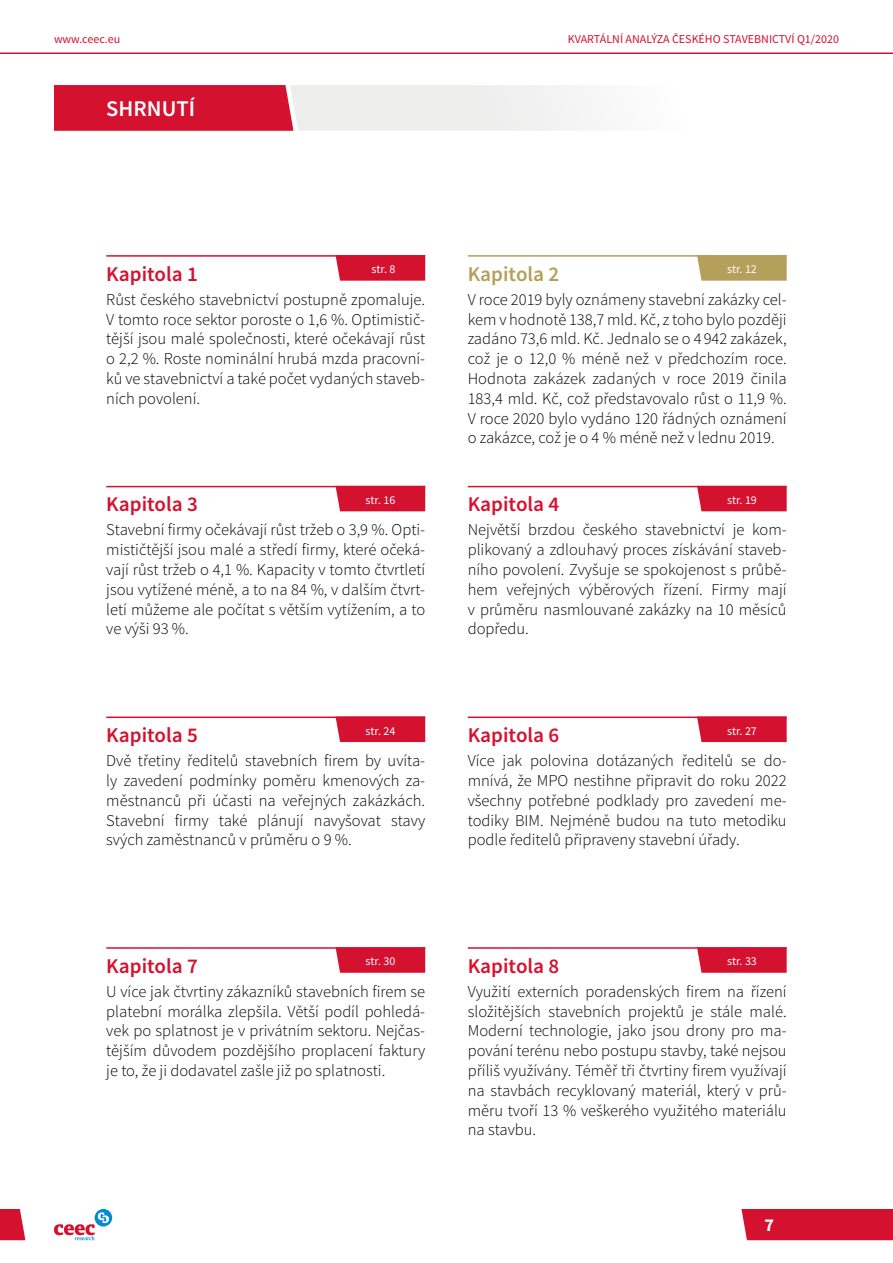
<style>
.page{position:relative;width:893px;height:1263px;background:#fff}
.page>*{position:absolute;margin:0;border:0;box-sizing:border-box;transform-origin:0 0}
.t1{font:600 22.5px "Source Sans Pro";color:#fff}
.t2{font:600 21px "Source Sans Pro";color:#d51130}
.t3{font:600 21px "Source Sans Pro";color:#b49f5b}
.t4{font:700 18px "Source Sans Pro";color:#fff}
.t5{font:300 16.5px/19.8px "Source Sans Pro";color:#000;text-align:justify}
.t6{font:12px "Source Sans Pro";color:#d51130}
.t7{font:12px "Source Sans Pro";color:#fff}
</style>
<div class="page">
<svg style="left:0;top:1209px;width:893px;height:31px"></svg>
<hr style="left:0;top:53px;width:893px;height:1px;background:#d51130">
<svg style="left:54px;top:85px;width:534px;height:46px"></svg>
<div style="left:336px;top:257px;width:89px;height:24px;background:#d51130"></div>
<hr style="left:106px;top:255px;width:319px;height:2px;background:#d51130">
<div style="left:336px;top:487px;width:89px;height:24px;background:#d51130"></div>
<hr style="left:106px;top:486px;width:319px;height:1px;background:#d51130">
<div style="left:336px;top:718px;width:89px;height:24px;background:#d51130"></div>
<hr style="left:106px;top:716px;width:319px;height:2px;background:#d51130">
<div style="left:336px;top:949px;width:89px;height:24px;background:#d51130"></div>
<hr style="left:106px;top:947px;width:319px;height:2px;background:#d51130">
<svg style="left:697px;top:257px;width:90px;height:24px;background:#b7a362"></svg>
<hr style="left:468px;top:255px;width:319px;height:2px;background:#b49f5b">
<div style="left:697px;top:487px;width:90px;height:24px;background:#d51130"></div>
<hr style="left:468px;top:486px;width:319px;height:1px;background:#d51130">
<div style="left:697px;top:718px;width:90px;height:24px;background:#d51130"></div>
<hr style="left:468px;top:716px;width:319px;height:2px;background:#d51130">
<svg style="left:697px;top:949px;width:90px;height:24px;background:#d61a38"></svg>
<hr style="left:468px;top:947px;width:319px;height:2px;background:#d51130">
<p class="t6" style="left:54px;top:32px;width:68px">www.ceec.eu</p>
<p class="t6" style="left:568px;top:32px;width:273px">KVARTÁLNÍ ANALÝZA ČESKÉHO STAVEBNICTVÍ Q1/2020</p>
<h1 class="t1" style="left:106px;top:95px;width:90px">SHRNUTÍ</h1>
<p class="t2" style="left:106px;top:260px;width:93px">Kapitola 1</p>
<p class="t7" style="left:371px;top:262px;width:25px">str. 8</p>
<p class="t5" style="left:106px;top:289px;width:320px">Růst českého stavebnictví postupně zpomaluje.<br>V tomto roce sektor poroste o 1,6 %. Optimistič&shy;tější jsou malé společnosti, které očekávají růst o 2,2 %. Roste nominální hrubá mzda pracovní&shy;ků ve stavebnictví a také počet vydaných staveb&shy;ních povolení.</p>
<p class="t2" style="left:106px;top:491px;width:93px">Kapitola 3</p>
<p class="t7" style="left:366px;top:492px;width:31px">str. 16</p>
<p class="t5" style="left:106px;top:520px;width:320px">Stavební firmy očekávají růst tržeb o 3,9 %. Opti&shy;mističtější jsou malé a středí firmy, které očeká&shy;vají růst tržeb o 4,1 %. Kapacity v tomto čtvrtletí jsou vytížené méně, a to na 84 %, v dalším čtvrt&shy;letí můžeme ale počítat s větším vytížením, a to ve výši 93 %.</p>
<p class="t2" style="left:106px;top:722px;width:93px">Kapitola 5</p>
<p class="t7" style="left:366px;top:723px;width:31px">str. 24</p>
<p class="t5" style="left:106px;top:751px;width:320px">Dvě třetiny ředitelů stavebních firem by uvíta&shy;ly zavedení podmínky poměru kmenových za&shy;městnanců při účasti na veřejných zakázkách.<br>Stavební firmy také plánují navyšovat stavy svých zaměstnanců v průměru o 9 %.</p>
<p class="t3" style="left:468px;top:260px;width:93px">Kapitola 2</p>
<p class="t7" style="left:727px;top:262px;width:31px">str. 12</p>
<p class="t5" style="left:468px;top:289px;width:320px">V roce 2019 byly oznámeny stavební zakázky cel&shy;kem v hodnotě 138,7 mld. Kč, z toho bylo později zadáno 73,6 mld. Kč. Jednalo se o 4 942 zakázek, což je o 12,0 % méně než v předchozím roce.<br>Hodnota zakázek zadaných v roce 2019 činila 183,4 mld. Kč, což představovalo růst o 11,9 %.<br>V roce 2020 bylo vydáno 120 řádných oznámení o zakázce, což je o 4 % méně než v lednu 2019.</p>
<p class="t2" style="left:468px;top:491px;width:93px">Kapitola 4</p>
<p class="t7" style="left:727px;top:492px;width:31px">str. 19</p>
<p class="t5" style="left:468px;top:520px;width:320px">Největší brzdou českého stavebnictví je kom&shy;plikovaný a zdlouhavý proces získávání staveb&shy;ního povolení. Zvyšuje se spokojenost s průbě&shy;hem veřejných výběrových řízení. Firmy mají v průměru nasmlouvané zakázky na 10 měsíců dopředu.</p>
<p class="t2" style="left:468px;top:722px;width:93px">Kapitola 6</p>
<p class="t7" style="left:727px;top:723px;width:31px">str. 27</p>
<p class="t5" style="left:468px;top:751px;width:320px">Více jak polovina dotázaných ředitelů se do&shy;mnívá, že MPO nestihne připravit do roku 2022 všechny potřebné podklady pro zavedení me&shy;todiky BIM. Nejméně budou na tuto metodiku podle ředitelů připraveny stavební úřady.</p>
<p class="t2" style="left:106px;top:952px;width:93px">Kapitola 7</p>
<p class="t7" style="left:366px;top:954px;width:31px">str. 30</p>
<p class="t5" style="left:106px;top:981px;width:320px">U více jak čtvrtiny zákazníků stavebních firem se platební morálka zlepšila. Větší podíl pohledá&shy;vek po splatnost je v privátním sektoru. Nejčas&shy;tějším důvodem pozdějšího proplacení faktury je to, že ji dodavatel zašle již po splatnosti.</p>
<p class="t2" style="left:468px;top:952px;width:93px">Kapitola 8</p>
<p class="t7" style="left:727px;top:954px;width:31px">str. 33</p>
<p class="t5" style="left:468px;top:981px;width:320px">Využití externích poradenských firem na řízení složitějších stavebních projektů je stále malé.<br>Moderní technologie, jako jsou drony pro ma&shy;pování terénu nebo postupu stavby, také nejsou příliš využívány. Téměř tři čtvrtiny firem využívají na stavbách recyklovaný materiál, který v prů&shy;měru tvoří 13 % veškerého využitého materiálu na stavbu.</p>
<p class="t4" style="left:764px;top:1214px;width:11px">7</p>
</div>
